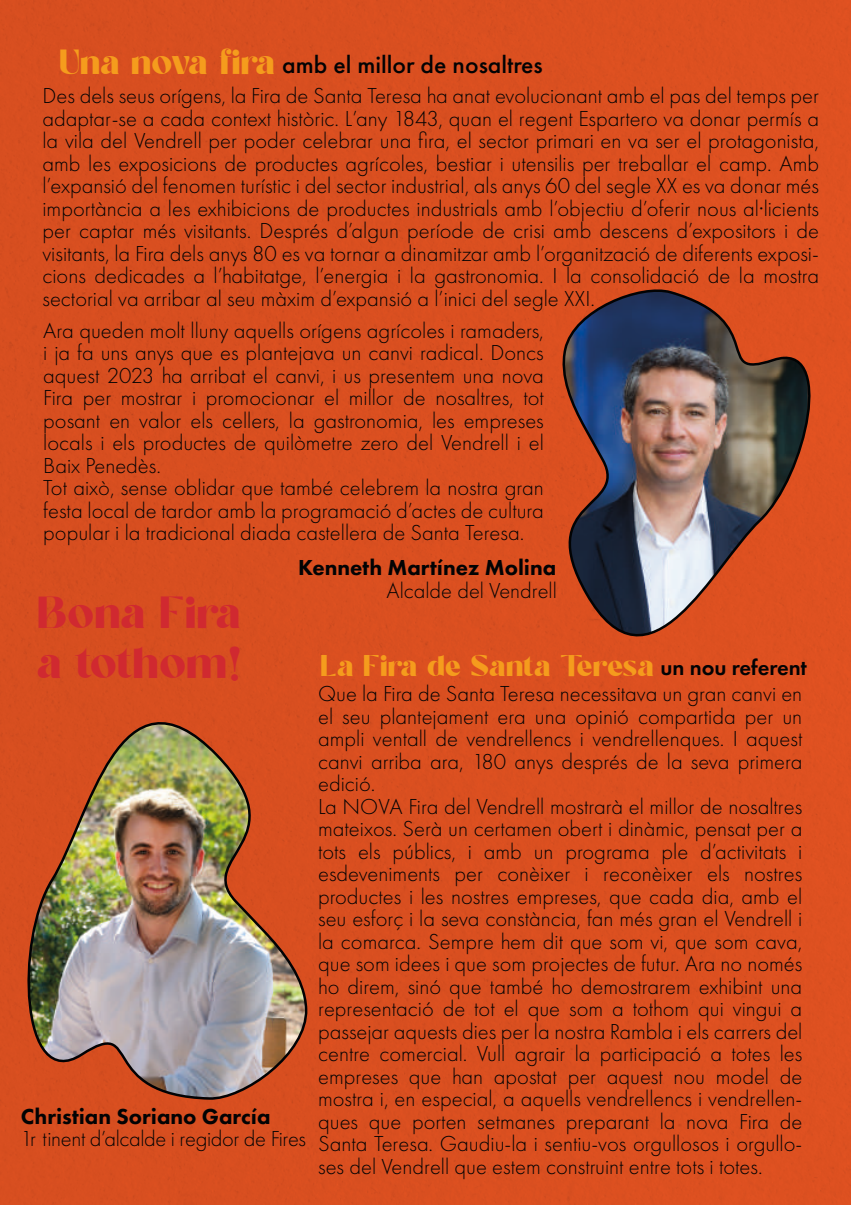
<style>
.page{position:relative;width:851px;height:1205px;background:#fff}
.page>*{position:absolute;margin:0;border:0;box-sizing:border-box;transform-origin:0 0}
.t1{font:45px/49.8px "Sugar Magic";color:#d02930}
.t2{font:35px "Sugar Magic";color:#f59c1d}
.t3{font:30px "Sugar Magic";color:#f59c1d}
.t4{font:500 25px "Futura PT";color:#020304}
.t5{font:300 22.5px/22.5px "Futura PT";color:#020304}
.t6{font:800 22.5px "Futura PT";color:#020304}
.s1{font-family:"Futura PT";font-weight:600;font-size:22.5px;color:#020304}
</style>
<div class="page">
<div style="left:0;top:1px;width:850px;height:1203px;background:#d94f20"></div>
<svg style="left:532px;top:281px;width:304px;height:426px;background:#a45641"></svg>
<img style="left:12px;top:651px;width:295px;height:451px">
<h2 class="t2" style="left:60px;top:44px;width:217px">Una nova fira</h2>
<p class="t5" style="left:42px;top:84px;width:778px;text-align:justify">Des dels seus orígens, la Fira de Santa Teresa ha anat evolucionant amb el pas del temps per adaptar-se a cada context històric. L’any 1843, quan el regent Espartero va donar permís a la vila del Vendrell per poder celebrar una fira, el sector primari en va ser el protagonista, amb les exposicions de productes agrícoles, bestiar i utensilis per treballar el camp. Amb l’expansió del fenomen turístic i del sector industrial, als anys 60 del segle XX es va donar més importància a les exhibicions de productes industrials amb l’objectiu d’oferir nous al·licients per captar més visitants. Després d’algun període de crisi amb descens d’expositors i de visitants, la Fira dels anys 80 es va tornar a dinamitzar amb l’organització de diferents exposi&shy;cions dedicades a l’habitatge, l’energia i la gastronomia. I la consolidació de la mostra sectorial va arribar al seu màxim d’expansió a l’inici del segle XXI.</p>
<p class="t4" style="left:282px;top:50px;width:262px">amb el millor de nosaltres</p>
<p class="t5" style="left:43px;top:319px;width:502px">Ara queden molt lluny aquells orígens agrícoles i ramaders, i ja fa uns anys que es plantejava un canvi radical. Doncs aquest 2023 ha arribat el canvi, i us presentem una nova Fira per mostrar i promocionar el millor de nosaltres, tot posant en valor els cellers, la gastronomia, les empreses locals i els productes de quilòmetre zero del Vendrell i el Baix Penedès.<br>Tot això, sense oblidar que també celebrem la nostra gran festa local de tardor amb la programació d’actes de cultura popular i la tradicional diada castellera de Santa Teresa.</p>
<h1 class="t1" style="left:37px;top:590px;width:206px">Bona Fira a tothom!</h1>
<p class="t6" style="left:298px;top:554px;width:259px">Kenneth Martínez Molina</p>
<p class="t5" style="left:386px;top:579px;width:172px">Alcalde del Vendrell</p>
<h3 class="t3" style="left:320px;top:650px;width:488px">La Fira de Santa Teresa <span class="s1">un nou referent</span></h3>
<p class="t6" style="left:21px;top:1102px;width:251px">Christian Soriano García</p>
<p class="t5" style="left:21px;top:1127px;width:287px">1r tinent d’alcalde i regidor de Fires</p>
<p class="t5" style="left:318px;top:682px;width:485px">Que la Fira de Santa Teresa necessitava un gran canvi en el seu plantejament era una opinió compartida per un ampli ventall de vendrellencs i vendrellenques. I aquest canvi arriba ara, 180 anys després de la seva primera edició.<br>La NOVA Fira del Vendrell mostrarà el millor de nosaltres mateixos. Serà un certamen obert i dinàmic, pensat per a tots els públics, i amb un programa ple d’activitats i esdeveniments per conèixer i reconèixer els nostres productes i les nostres empreses, que cada dia, amb el seu esforç i la seva constància, fan més gran el Vendrell i la comarca. Sempre hem dit que som vi, que som cava, que som idees i que som projectes de futur. Ara no només ho direm, sinó que també ho demostrarem exhibint una representació de tot el que som a tothom qui vingui a passejar aquests dies per la nostra Rambla i els carrers del centre comercial. Vull agrair la participació a totes les empreses que han apostat per aquest nou model de mostra i, en especial, a aquells vendrellencs i vendrellen&shy;ques que porten setmanes preparant la nova Fira de Santa Teresa. Gaudiu-la i sentiu-vos orgullosos i orgullo&shy;ses del Vendrell que estem construint entre tots i totes.</p>
</div>
